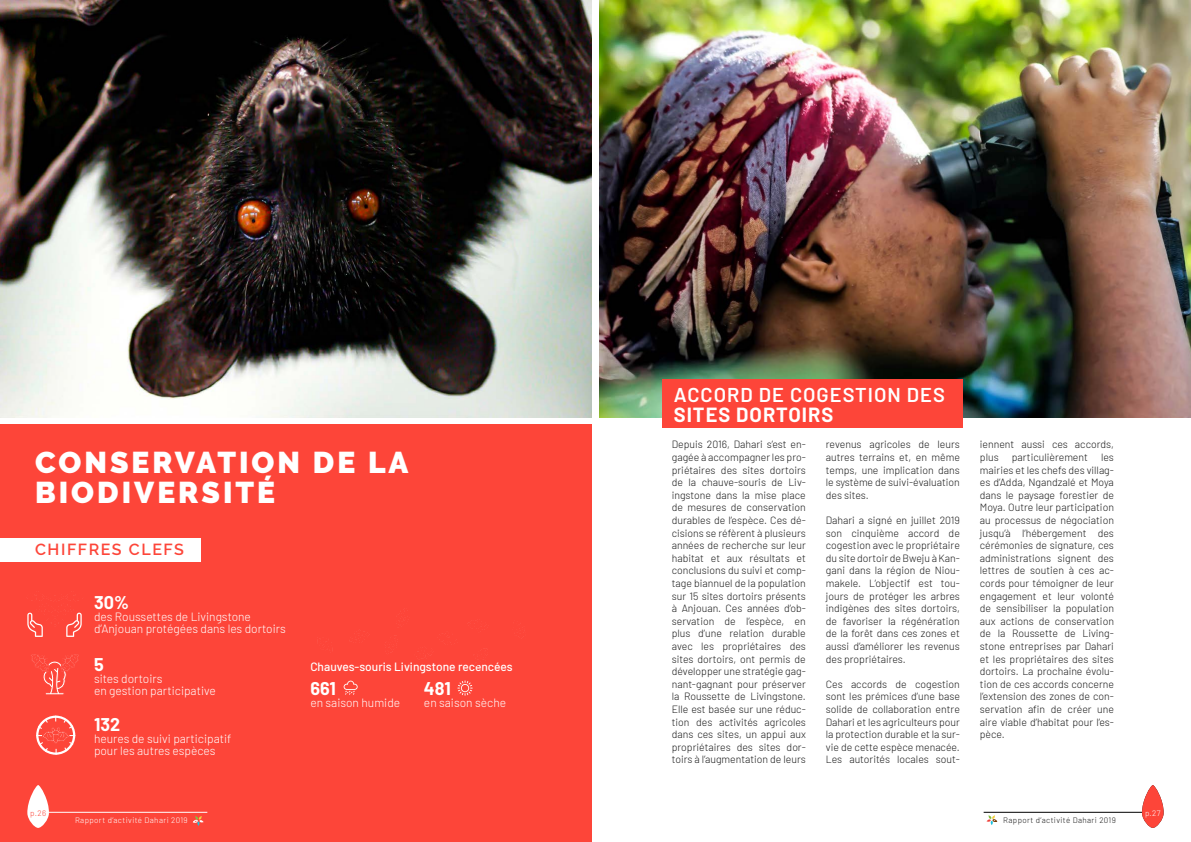
<style>
.page{position:relative;width:1191px;height:842px;background:#fff}
.page>*{position:absolute;margin:0;border:0;box-sizing:border-box;transform-origin:0 0}
.t1{font:900 30px/30px "Raleway";letter-spacing:.1em;color:#fff}
.t2{font:600 20px "Barlow";letter-spacing:.05em;color:#fff}
.t3{font:700 20px "Barlow";letter-spacing:.05em;color:#fff}
.t4{font:700 18px "Barlow";color:#fff}
.t5{font:600 16px "Raleway";letter-spacing:.1em;color:#fd4539}
.t6{font:300 12px/12px "Barlow";color:#fff}
.t7{font:500 12px "Barlow";color:#fff}
.t8{font:300 10.5px/12.6px "Barlow";color:#1a1a1a;text-align:justify}
.t9{font:300 8px "Barlow";letter-spacing:.05em;color:#fff}
.t10{font:300 8px "Barlow";letter-spacing:.05em;color:#1a1a1a}
.t11{font:300 8px "Barlow";color:#fd4539}
</style>
<div class="page">
<svg style="left:986px;top:815px;width:11px;height:10px"></svg>
<hr style="left:983px;top:812px;width:159px;height:1px;background:#000">
<div style="left:0;top:424px;width:595px;height:418px;background:#fd4539"></div>
<img style="left:0;top:0;width:1191px;height:417px">
<div style="left:0;top:538px;width:200px;height:23px;background:#fff"></div>
<svg style="left:31px;top:654px;width:48px;height:101px"></svg>
<svg style="left:344px;top:681px;width:14px;height:14px"></svg>
<svg style="left:457px;top:680px;width:15px;height:16px"></svg>
<svg style="left:193px;top:816px;width:11px;height:10px"></svg>
<hr style="left:48px;top:812px;width:159px;height:1px;background:#fff">
<svg style="left:27px;top:785px;width:22px;height:43px"></svg>
<div style="left:662px;top:379px;width:300px;height:49px;background:#fd4539"></div>
<svg style="left:1141px;top:785px;width:23px;height:43px"></svg>
<svg style="left:27px;top:595px;width:55px;height:42px"></svg>
<div style="left:592px;top:0;width:7px;height:842px;background:#fff"></div>
<h1 class="t1" style="left:35px;top:448px;width:375px">CONSERVATION DE LA<br>BIODIVERSITÉ</h1>
<h3 class="t5" style="left:35px;top:540px;width:150px">CHIFFRES CLEFS</h3>
<p class="t11" style="left:30px;top:807px;width:17px">p.26</p>
<h3 class="t4" style="left:94px;top:589px;width:36px">30%</h3>
<p class="t6" style="left:94px;top:610px;width:193px">des Roussettes de Livingstone d’Anjouan protégées dans les dortoirs</p>
<h3 class="t4" style="left:94px;top:652px;width:11px">5</h3>
<p class="t6" style="left:94px;top:672px;width:123px">sites dortoirs<br>en gestion participative</p>
<h3 class="t4" style="left:94px;top:711px;width:28px">132</h3>
<p class="t6" style="left:94px;top:731px;width:139px">heures de suivi participatif pour les autres espèces</p>
<p class="t9" style="left:75px;top:814px;width:114px">Rapport d’activité Dahari 2019</p>
<p class="t7" style="left:310px;top:658px;width:204px">Chauves-souris Livingstone recencées</p>
<h3 class="t4" style="left:310px;top:675px;width:27px">661</h3>
<p class="t6" style="left:310px;top:695px;width:91px">en saison humide</p>
<h3 class="t4" style="left:424px;top:675px;width:28px">481</h3>
<p class="t6" style="left:424px;top:695px;width:84px">en saison sèche</p>
<h2 class="t2" style="left:674px;top:380px;width:273px">ACCORD DE COGESTION DES</h2>
<h2 class="t3" style="left:674px;top:400px;width:161px">SITES DORTOIRS</h2>
<p class="t8" style="left:672px;top:437px;width:136px">Depuis 2016, Dahari s’est en&shy;gagée à accompagner les pro&shy;priétaires des sites dortoirs de la chauve-souris de Liv&shy;ingstone dans la mise place de mesures de conservation durables de l’espèce. Ces dé&shy;cisions se réfèrent à plusieurs années de recherche sur leur habitat et aux résultats et conclusions du suivi et comp&shy;tage biannuel de la population sur 15 sites dortoirs présents à Anjouan. Ces années d’ob&shy;servation de l’espèce, en plus d’une relation durable avec les propriétaires des sites dortoirs, ont permis de développer une stratégie gag&shy;nant-gagnant pour préserver la Roussette de Livingstone.<br>Elle est basée sur une réduc&shy;tion des activités agricoles dans ces sites, un appui aux propriétaires des sites dor&shy;toirs à l’augmentation de leurs</p>
<p class="t8" style="left:826px;top:437px;width:136px">revenus agricoles de leurs autres terrains et, en même temps, une implication dans le système de suivi-évaluation des sites.</p>
<p class="t8" style="left:826px;top:513px;width:136px">Dahari a signé en juillet 2019 son cinquième accord de cogestion avec le propriétaire du site dortoir de Bweju à Kan&shy;gani dans la région de Niou&shy;makele. L’objectif est tou&shy;jours de protéger les arbres indigènes des sites dortoirs, de favoriser la régénération de la forêt dans ces zones et aussi d’améliorer les revenus des propriétaires.</p>
<p class="t8" style="left:826px;top:677px;width:136px">Ces accords de cogestion sont les prémices d’une base solide de collaboration entre Dahari et les agriculteurs pour la protection durable et la sur&shy;vie de cette espèce menacée.<br>Les autorités locales sout-</p>
<p class="t8" style="left:980px;top:437px;width:135px">iennent aussi ces accords, plus</p>
<p class="t8" style="left:1012px;top:450px;width:77px">particulièrement</p>
<p class="t8" style="left:980px;top:450px;width:136px;text-indent:121px">les mairies et les chefs des villag&shy;es d’Adda, Ngandzalé et Moya dans le paysage forestier de Moya. Outre leur participation au processus de négociation jusqu’à l’hébergement des cérémonies de signature, ces administrations signent des lettres de soutien à ces ac&shy;cords pour témoigner de leur engagement et leur volonté de sensibiliser la population aux actions de conservation de la Roussette de Living&shy;stone entreprises par Dahari et les propriétaires des sites dortoirs. La prochaine évolu&shy;tion de ces accords concerne l’extension des zones de con&shy;servation afin de créer une aire viable d’habitat pour l’es&shy;pèce.</p>
<p class="t10" style="left:1003px;top:814px;width:114px">Rapport d’activité Dahari 2019</p>
<p class="t9" style="left:1145px;top:807px;width:17px">p.27</p>
</div>
